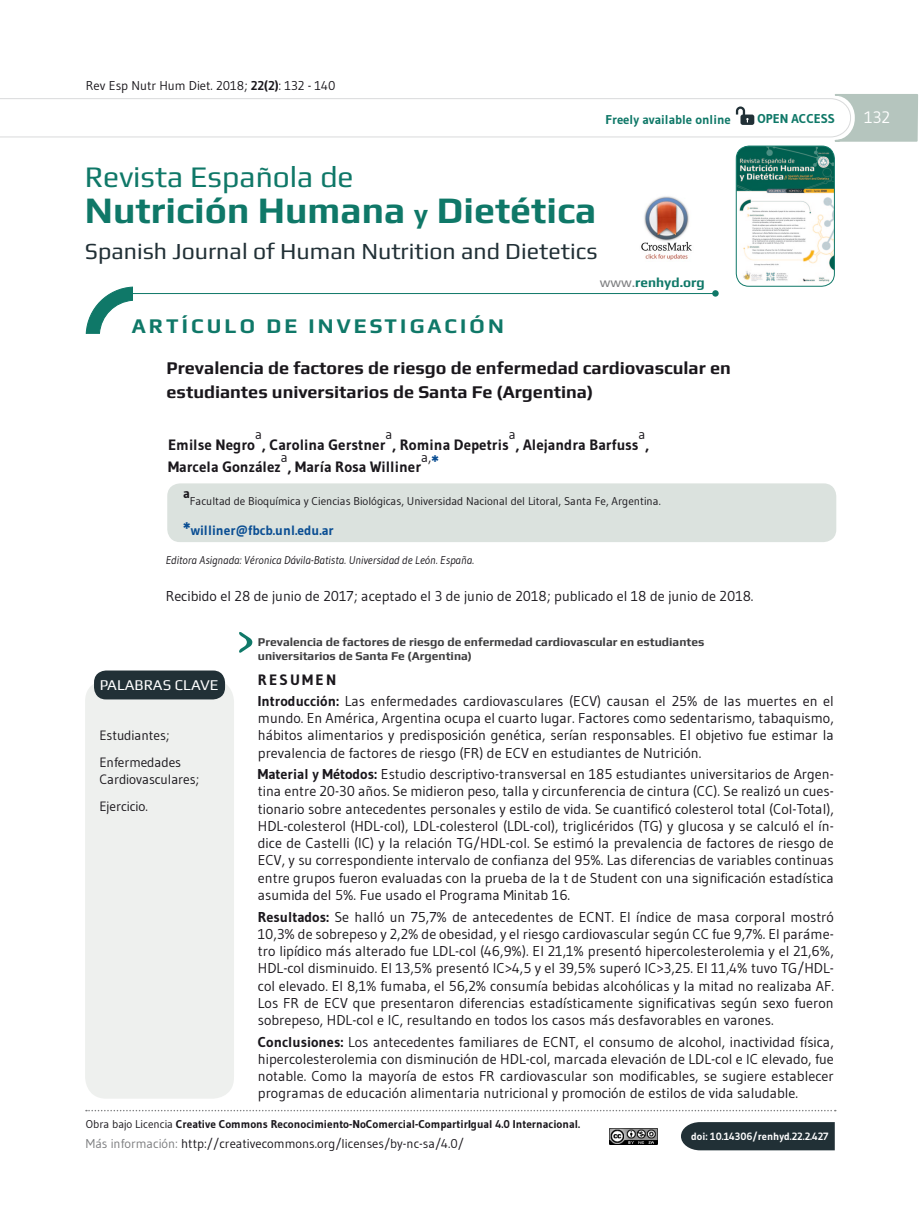
<style>
.page{position:relative;width:919px;height:1217px;background:#fff}
.page>*{position:absolute;margin:0;border:0;box-sizing:border-box;transform-origin:0 0}
.t1{font:700 37.5px "Play";color:#0f7868}
.t2{font:30px "Play";color:#0f7868}
.t3{font:23.1px "Play";color:#213036}
.t4{font:700 21px "Play";letter-spacing:.15em;color:#0f7868}
.t5{font:700 18px/24px "Play";color:#1a171c}
.t6{font:16.5px "Gudea";color:#fff}
.t7{font:700 15px "Gudea";color:#1a171c}
.t8{font:15px "Play";color:#fff}
.t9{font:700 15px "Gudea";letter-spacing:.15em;color:#1a171c}
.t10{font:14.25px/17.2px "Gudea";color:#1a171c;text-align:justify}
.t11{font:13.5px/27.2px "Gudea";letter-spacing:-.005em;color:#1a171c}
.t12{font:700 13.5px "Gudea";color:#0a4e93}
.t13{font:700 13.5px "Play";color:#0f7868}
.t14{font:700 13.5px "Gudea";color:#1a171c}
.t15{font:12.75px "Gudea";color:#1a171c}
.t16{font:700 12.75px "Gudea";color:#0f7868}
.t17{font:700 12px/14.4px "Play";color:#3e3e40}
.t18{font:700 11.25px "Gudea";color:#1a171c}
.t19{font:11.25px "Gudea";color:#1a171c}
.t20{font:italic 11.25px "Gudea";color:#1a171c}
.t21{font:700 10.5px "Gudea";color:#fff}
.s1{font-weight:700}
.s2{font-size:27px}
.s3{font-weight:400;color:#7c7d7f}
.s4{font-weight:700;font-size:18px;color:#0a4e93}
.s5{font-size:18px}
.s6{font-weight:400}
.s7{color:#7c7d7f}
</style>
<div class="page">
<div style="left:681px;top:1122px;width:153px;height:27px;background:#213036"></div>
<img style="left:737px;top:146px;width:97px;height:140px">
<div style="left:735px;top:146px;width:99px;height:140px;border:1px solid #0f7868;border-radius:13px"></div>
<div style="left:85px;top:679px;width:149px;height:419px;background:#eef0ee;border-radius:21px"></div>
<svg style="left:86px;top:1109px;width:749px;height:2px"></svg>
<hr style="left:118px;top:293px;width:596px;height:1px;background:#0f7868">
<svg style="left:85px;top:286px;width:48px;height:48px"></svg>
<svg style="left:712px;top:290px;width:6px;height:6px"></svg>
<svg style="left:239px;top:632px;width:13px;height:21px"></svg>
<div style="left:167px;top:483px;width:669px;height:59px;background:#dbe2de;border-radius:13px"></div>
<svg style="left:0;top:94px;width:918px;height:48px"></svg>
<img style="left:609px;top:1128px;width:48px;height:16px">
<img style="left:641px;top:196px;width:51px;height:64px">
<div style="left:94px;top:670px;width:131px;height:29px;background:#213036;border-radius:12px"></div>
<p class="t15" style="left:86px;top:78px;width:251px">Rev Esp Nutr Hum Diet. 2018; <span class="s1">22(2)</span>: 132 - 140</p>
<p class="t16" style="left:605px;top:112px;width:127px">Freely available online</p>
<p class="t16" style="left:757px;top:111px;width:79px">OPEN ACCESS</p>
<h2 class="t2" style="left:85px;top:159px;width:270px">Revista Española de</h2>
<h1 class="t1" style="left:85px;top:188px;width:513px">Nutrición Humana <span class="s2">y</span> Dietética</h1>
<h3 class="t3" style="left:85px;top:237px;width:514px">Spanish Journal of Human Nutrition and Dietetics</h3>
<h3 class="t4" style="left:132px;top:314px;width:373px">ARTÍCULO DE INVESTIGACIÓN</h3>
<p class="t13" style="left:599px;top:275px;width:106px"><span class="s3">www.</span>renhyd.org</p>
<p class="t5" style="left:166px;top:355px;width:566px">Prevalencia de factores de riesgo de enfermedad cardiovascular en estudiantes universitarios de Santa Fe (Argentina)</p>
<p class="t7" style="left:168px;top:435px;width:89px">Emilse Negro</p>
<p class="t11" style="left:255px;top:420px;width:8px">a</p>
<p class="t11" style="left:385px;top:420px;width:8px">a</p>
<p class="t11" style="left:508px;top:420px;width:8px">a</p>
<p class="t11" style="left:638px;top:420px;width:8px">a</p>
<p class="t7" style="left:262px;top:435px;width:125px">, Carolina Gerstner</p>
<p class="t7" style="left:515px;top:435px;width:124px">, Alejandra Barfuss</p>
<p class="t7" style="left:392px;top:435px;width:118px">, Romina Depetris</p>
<p class="t7" style="left:645px;top:435px;width:5px">,</p>
<p class="t11" style="left:281px;top:443px;width:8px">a</p>
<p class="t11" style="left:421px;top:443px;width:19px">a,<span class="s4">*</span></p>
<p class="t7" style="left:168px;top:457px;width:114px">Marcela González</p>
<p class="t7" style="left:288px;top:457px;width:135px">, María Rosa Williner</p>
<p class="t14" style="left:183px;top:484px;width:8px">a</p>
<p class="t19" style="left:190px;top:494px;width:472px">Facultad de Bioquímica y Ciencias Biológicas, Universidad Nacional del Litoral, Santa Fe, Argentina.</p>
<p class="t12" style="left:183px;top:522px;width:152px"><span class="s5">*</span>williner@fbcb.unl.edu.ar</p>
<p class="t20" style="left:166px;top:552px;width:310px">Editora Asignada: Véronica Dávila-Batista. Universidad de León. España.</p>
<p class="t10" style="left:166px;top:587px;width:589px">Recibido el 28 de junio de 2017; aceptado el 3 de junio de 2018; publicado el 18 de junio de 2018.</p>
<p class="t8" style="left:100px;top:676px;width:120px">PALABRAS CLAVE</p>
<p class="t11" style="left:99px;top:721px;width:83px">Estudiantes;<br>Enfermedades</p>
<p class="t11" style="left:99px;top:764px;width:101px">Cardiovasculares;<br>Ejercicio.</p>
<p class="t17" style="left:258px;top:634px;width:448px">Prevalencia de factores de riesgo de enfermedad cardiovascular en estudiantes universitarios de Santa Fe (Argentina)</p>
<p class="t9" style="left:258px;top:670px;width:80px">RESUMEN</p>
<p class="t10" style="left:258px;top:691px;width:577px"><span class="s1">Introducción:</span> Las enfermedades cardiovasculares (ECV) causan el 25% de las muertes en el mundo. En América, Argentina ocupa el cuarto lugar. Factores como sedentarismo, tabaquismo, hábitos alimentarios y predisposición genética, serían responsables. El objetivo fue estimar la prevalencia de factores de riesgo (FR) de ECV en estudiantes de Nutrición.</p>
<p class="t10" style="left:258px;top:765px;width:577px"><span class="s1">Material y Métodos:</span> Estudio descriptivo-transversal en 185 estudiantes universitarios de Argen&shy;tina entre 20-30 años. Se midieron peso, talla y circunferencia de cintura (CC). Se realizó un cues&shy;tionario sobre antecedentes personales y estilo de vida. Se cuantificó colesterol total (Col-Total), HDL-colesterol (HDL-col), LDL-colesterol (LDL-col), triglicéridos (TG) y glucosa y se calculó el ín&shy;dice de Castelli (IC) y la relación TG/HDL-col. Se estimó la prevalencia de factores de riesgo de ECV, y su correspondiente intervalo de confianza del 95%. Las diferencias de variables continuas entre grupos fueron evaluadas con la prueba de la t de Student con una significación estadística asumida del 5%. Fue usado el Programa Minitab 16.</p>
<p class="t10" style="left:258px;top:907px;width:577px"><span class="s1">Resultados:</span> Se halló un 75,7% de antecedentes de ECNT. El índice de masa corporal mostró 10,3% de sobrepeso y 2,2% de obesidad, y el riesgo cardiovascular según CC fue 9,7%. El paráme&shy;tro lipídico más alterado fue LDL-col (46,9%). El 21,1% presentó hipercolesterolemia y el 21,6%, HDL-col disminuido. El 13,5% presentó IC&gt;4,5 y el 39,5% superó IC&gt;3,25. El 11,4% tuvo TG/HDL&shy;col elevado. El 8,1% fumaba, el 56,2% consumía bebidas alcohólicas y la mitad no realizaba AF.<br>Los FR de ECV que presentaron diferencias estadísticamente significativas según sexo fueron sobrepeso, HDL-col e IC, resultando en todos los casos más desfavorables en varones.</p>
<p class="t10" style="left:258px;top:1032px;width:577px"><span class="s1">Conclusiones:</span> Los antecedentes familiares de ECNT, el consumo de alcohol, inactividad física, hipercolesterolemia con disminución de HDL-col, marcada elevación de LDL-col e IC elevado, fue notable. Como la mayoría de estos FR cardiovascular son modificables, se sugiere establecer programas de educación alimentaria nutricional y promoción de estilos de vida saludable.</p>
<p class="t18" style="left:86px;top:1117px;width:495px"><span class="s6">Obra bajo Licencia</span> Creative Commons Reconocimiento-NoComercial-CompartirIgual 4.0 Internacional.</p>
<p class="t15" style="left:86px;top:1135px;width:379px"><span class="s7">Más información:</span> http://creativecommons.org/licenses/by-nc-sa/4.0/</p>
<p class="t21" style="left:691px;top:1129px;width:139px">doi: 10.14306/renhyd.22.2.427</p>
<p class="t6" style="left:864px;top:107px;width:27px">132</p>
</div>
